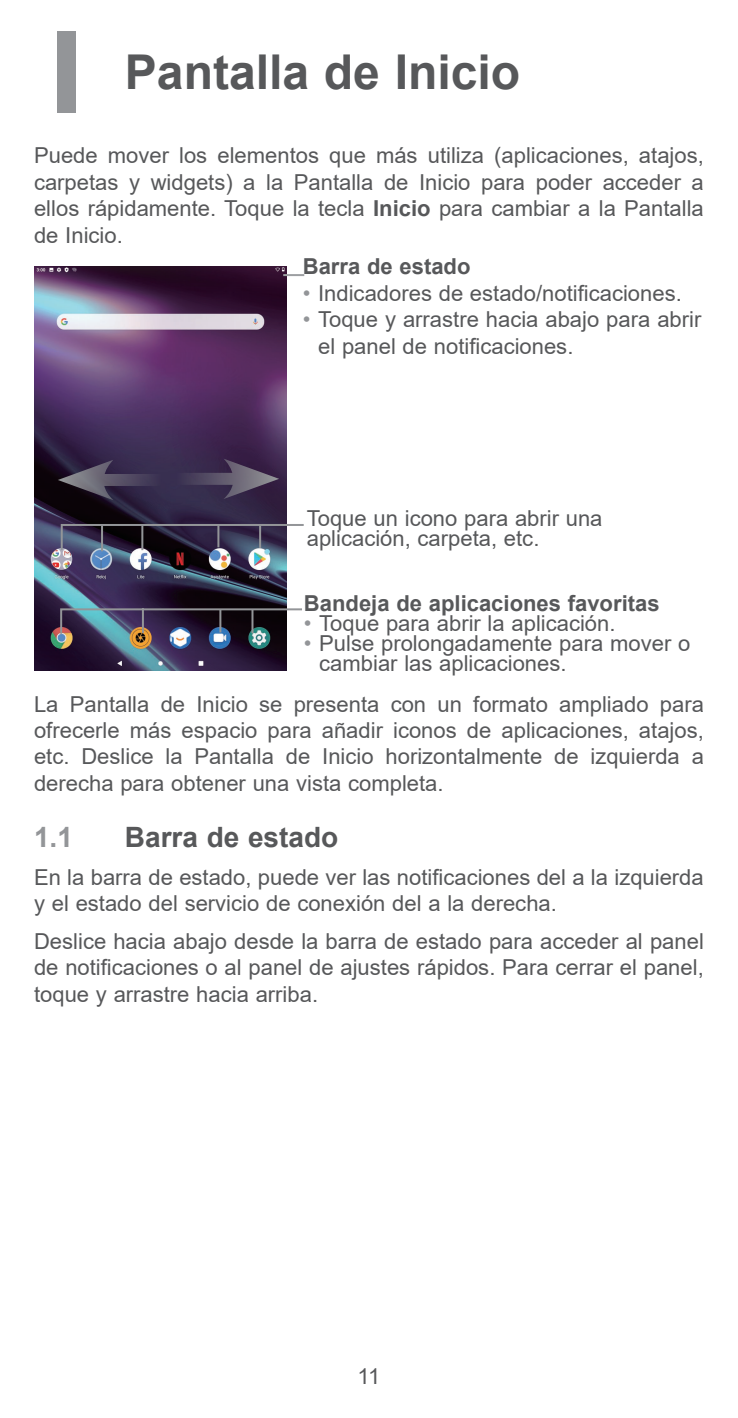
<style>
.page{position:relative;width:738px;height:1418px;background:#fff}
.page>*{position:absolute;margin:0;border:0;box-sizing:border-box;transform-origin:0 0}
.t1{font:700 120px "Gill Sans Std";color:#939598}
.t2{font:700 48px "Arial";color:#57585a}
.t3{font:700 28px "Arial";color:#57585a}
.t4{font:700 28px "Arial";color:#939598}
.t5{font:22px/26.4px "Arial";color:#57585a}
.t6{font:700 22px "Arial";color:#57585a}
.s1{font-weight:700}
.s2{color:#939598}
</style>
<div class="page">
<img style="left:34px;top:267px;width:252px;height:403px">
<hr style="left:283px;top:274px;width:21px;height:2px;background:#9d9fa2">
<svg style="left:176px;top:473px;width:47px;height:12px"></svg>
<svg style="left:223px;top:458px;width:56px;height:41px;background:#4f415b"></svg>
<img style="left:59px;top:607px;width:243px;height:29px">
<hr style="left:251px;top:609px;width:2px;height:24px;background:#939598">
<svg style="left:113px;top:474px;width:48px;height:12px"></svg>
<svg style="left:58px;top:460px;width:55px;height:40px;background:#423b4b"></svg>
<svg style="left:60px;top:523px;width:244px;height:29px;background:#464458"></svg>
<hr style="left:217px;top:524px;width:2px;height:23px;background:#939598">
<hr style="left:141px;top:524px;width:2px;height:26px;background:#939598">
<hr style="left:259px;top:525px;width:2px;height:23px;background:#939598">
<hr style="left:142px;top:608px;width:2px;height:25px;background:#939598">
<hr style="left:219px;top:609px;width:2px;height:23px;background:#939598">
<h1 class="t1" style="left:34px;top:1px;width:68px">1</h1>
<h2 class="t2" style="left:125px;top:38px;width:396px">Pantalla de Inicio</h2>
<p class="t5" style="left:34px;top:142px;width:670px;text-align:justify">Puede mover los elementos que más utiliza (aplicaciones, atajos, carpetas y widgets) a la Pantalla de Inicio para poder acceder a ellos rápidamente. Toque la tecla <span class="s1">Inicio</span> para cambiar a la Pantalla de Inicio.</p>
<p class="t6" style="left:302px;top:251px;width:169px">Barra de estado</p>
<p class="t5" style="left:302px;top:280px;width:380px"><span class="s2">•</span> Indicadores de estado/notificaciones.</p>
<p class="t5" style="left:318px;top:306px;width:384px;text-indent:-15px"><span class="s2">•</span> Toque y arrastre hacia abajo para abrir el panel de notificaciones.</p>
<p class="t5" style="left:306px;top:509px;width:297px;line-height:19.6px">Toque un icono para abrir una aplicación, carpeta, etc.</p>
<p class="t6" style="left:304px;top:588px;width:357px">Bandeja de aplicaciones favoritas</p>
<p class="t5" style="left:304px;top:610px;width:313px"><span class="s2">•</span> Toque para abrir la aplicación.</p>
<p class="t5" style="left:319px;top:633px;width:372px;line-height:19.6px;text-indent:-15px"><span class="s2">•</span> Pulse prolongadamente para mover o cambiar las aplicaciones.</p>
<p class="t5" style="left:34px;top:690px;width:670px;text-align:justify">La Pantalla de Inicio se presenta con un formato ampliado para ofrecerle más espacio para añadir iconos de aplicaciones, atajos, etc. Deslice la Pantalla de Inicio horizontalmente de izquierda a derecha para obtener una vista completa.</p>
<p class="t4" style="left:34px;top:817px;width:40px">1.1</p>
<p class="t3" style="left:125px;top:817px;width:215px">Barra de estado</p>
<p class="t5" style="left:34px;top:863px;width:670px">En la barra de estado, puede ver las notificaciones del a la izquierda y el estado del servicio de conexión del a la derecha.</p>
<p class="t5" style="left:34px;top:928px;width:670px;text-align:justify">Deslice hacia abajo desde la barra de estado para acceder al panel de notificaciones o al panel de ajustes rápidos. Para cerrar el panel, toque y arrastre hacia arriba.</p>
<p class="t5" style="left:357px;top:1362px;width:24px">11</p>
</div>
